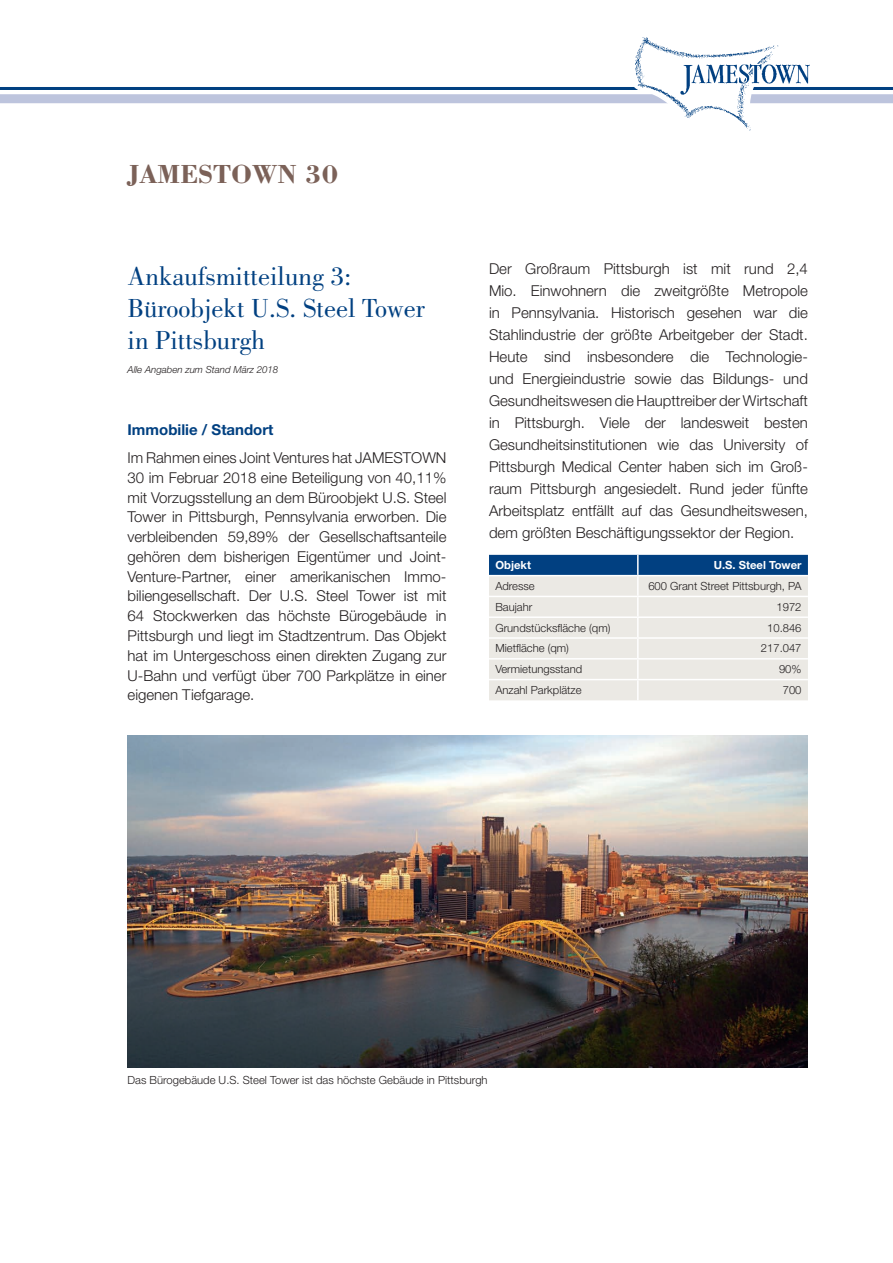
<style>
.page{position:relative;width:893px;height:1263px;background:#fff}
.page>*{position:absolute;margin:0;border:0;box-sizing:border-box;transform-origin:0 0}
.t1{font:27px/32.4px "Bodoni";color:#014081}
.t2{font:700 27px "Bodoni";color:#7b6158}
.t3{font:300 15px/19.8px "Helvetica Neue LT Std";color:#231f20;text-align:justify}
.t4{font:700 15px "Helvetica Neue LT Std";color:#014081}
.t5{font:300 11.25px "Helvetica Neue LT Std";color:#231f20}
.t6{font:700 11.25px "Helvetica Neue LT Std";color:#fff}
.t7{font:italic 300 9.75px "Helvetica Neue LT Std";color:#231f20}
</style>
<div class="page">
<div style="left:0;top:94px;width:893px;height:9px;background:#bdc4dd"></div>
<hr style="left:0;top:87px;width:893px;height:3px;background:#014081">
<img style="left:625px;top:37px;width:186px;height:94px">
<svg style="left:489px;top:555px;width:319px;height:145px;background:#cbd2d7"></svg>
<hr style="left:489px;top:658px;width:149px;height:1px;background:#fff">
<hr style="left:638px;top:658px;width:170px;height:1px;background:#fff">
<hr style="left:637px;top:659px;width:2px;height:20px;background:#fff">
<hr style="left:489px;top:679px;width:149px;height:1px;background:#fff">
<hr style="left:638px;top:679px;width:170px;height:1px;background:#fff">
<hr style="left:637px;top:680px;width:2px;height:20px;background:#fff">
<img style="left:128px;top:736px;width:680px;height:331px">
<h1 class="t2" style="left:128px;top:157px;width:212px">JAMESTOWN 30</h1>
<h1 class="t1" style="left:128px;top:259px;width:299px">Ankaufsmitteilung 3:<br>Büroobjekt U.S. Steel Tower in Pittsburgh</h1>
<p class="t7" style="left:128px;top:364px;width:152px">Alle Angaben zum Stand März 2018</p>
<p class="t4" style="left:128px;top:420px;width:148px">Immobilie / Standort</p>
<p class="t3" style="left:128px;top:447px;width:320px">Im Rahmen eines Joint Ventures hat JAMESTOWN 30 im Februar 2018 eine Beteiligung von 40,11% mit Vorzugsstellung an dem Büroobjekt U.S. Steel Tower in Pittsburgh, Pennsylvania erworben. Die verbleibenden 59,89% der Gesellschaftsanteile gehören dem bisherigen Eigentümer und Joint-Venture-Partner, einer amerikanischen Immo&shy;biliengesellschaft. Der U.S. Steel Tower ist mit 64 Stockwerken das höchste Bürogebäude in Pittsburgh und liegt im Stadtzentrum. Das Objekt hat im Untergeschoss einen direkten Zugang zur U-Bahn und verfügt über 700 Parkplätze in einer eigenen Tiefgarage.</p>
<p class="t3" style="left:489px;top:258px;width:320px;line-height:21.9px">Der Großraum Pittsburgh ist mit rund 2,4<br>Mio. Einwohnern die zweitgrößte Metropole in Pennsylvania. Historisch gesehen war die Stahlindustrie der größte Arbeitgeber der Stadt.<br>Heute sind insbesondere die Technologie&shy;und Energieindustrie sowie das Bildungs- und Gesundheitswesen die Haupttreiber der Wirtschaft in Pittsburgh. Viele der landesweit besten Gesundheitsinstitutionen wie das University of Pittsburgh Medical Center haben sich im Groß&shy;raum Pittsburgh angesiedelt. Rund jeder fünfte Arbeitsplatz entfällt auf das Gesundheitswesen, dem größten Beschäftigungssektor der Region.</p>
<p class="t6" style="left:495px;top:558px;width:37px">Objekt</p>
<p class="t6" style="left:714px;top:558px;width:89px">U.S. Steel Tower</p>
<p class="t5" style="left:495px;top:579px;width:41px">Adresse</p>
<p class="t5" style="left:648px;top:579px;width:155px">600 Grant Street Pittsburgh, PA</p>
<p class="t5" style="left:495px;top:600px;width:38px">Baujahr</p>
<p class="t5" style="left:776px;top:600px;width:27px">1972</p>
<p class="t5" style="left:495px;top:621px;width:117px">Grundstücksfläche (qm)</p>
<p class="t5" style="left:767px;top:621px;width:36px">10.846</p>
<p class="t5" style="left:495px;top:641px;width:75px">Mietfläche (qm)</p>
<p class="t5" style="left:761px;top:641px;width:42px">217.047</p>
<p class="t5" style="left:495px;top:662px;width:88px">Vermietungsstand</p>
<p class="t5" style="left:779px;top:662px;width:24px">90%</p>
<p class="t5" style="left:495px;top:683px;width:88px">Anzahl Parkplätze</p>
<p class="t5" style="left:783px;top:683px;width:20px">700</p>
<p class="t5" style="left:128px;top:1073px;width:362px">Das Bürogebäude U.S. Steel Tower ist das höchste Gebäude in Pittsburgh</p>
</div>
